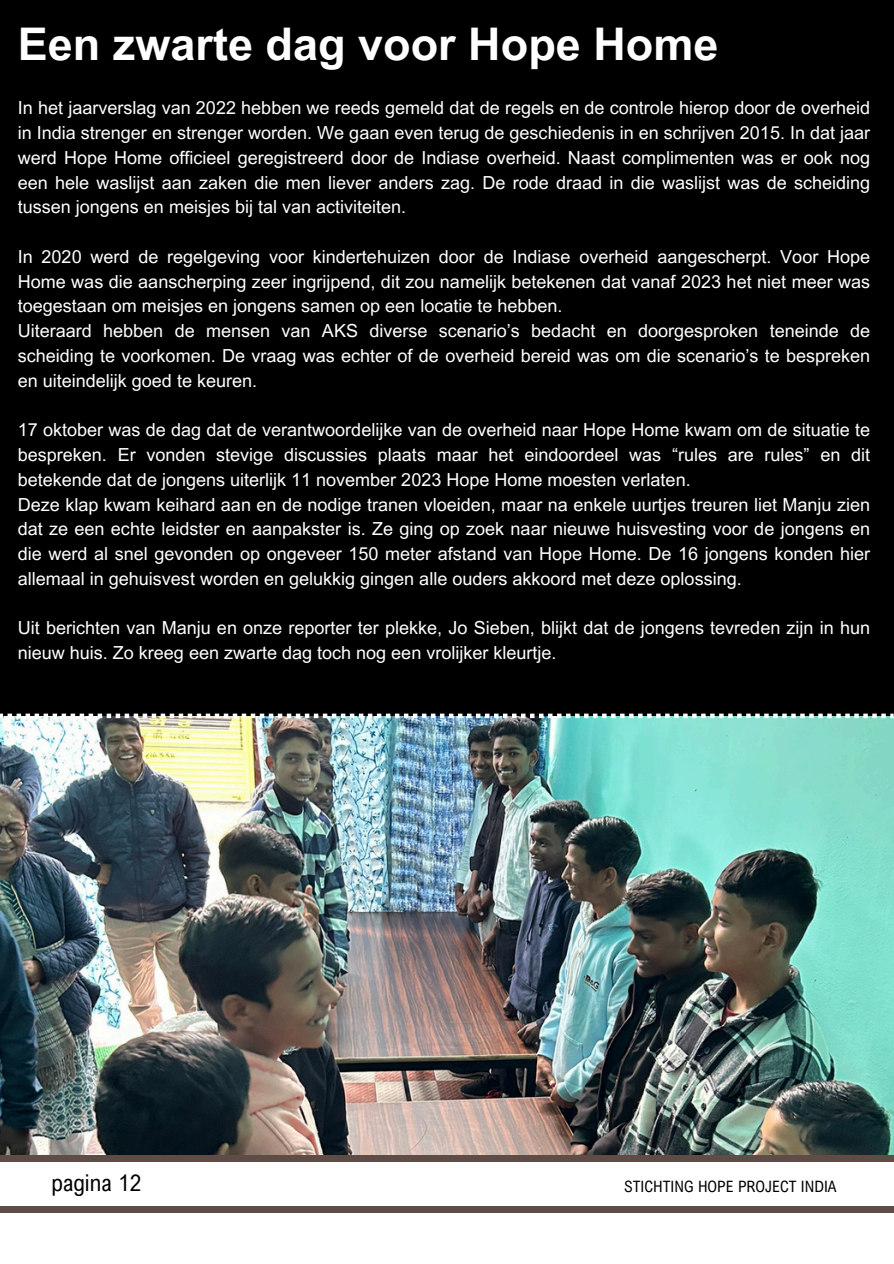
<style>
.page{position:relative;width:894px;height:1264px;background:#fff}
.page>*{position:absolute;margin:0;border:0;box-sizing:border-box;transform-origin:0 0}
.t1{font:700 45px "Arial MT Pro";color:#fff}
.t2{font:23.1px "Arial Nova Cond";color:#000}
.t3{font:18px/24.8px "Arial MT Pro";color:#fff}
.t4{font:15.6px "Arial Nova Cond";color:#000}
</style>
<div class="page">
<img style="left:0;top:718px;width:893px;height:437px">
<div style="left:0;top:1155px;width:893px;height:5px;background:#5d4d46"></div>
<div style="left:0;top:1206px;width:893px;height:6px;background:#5d4d46"></div>
<div style="left:0;top:0;width:893px;height:716px;background:#000"></div>
<svg style="left:0;top:713px;width:893px;height:5px"></svg>
<h3 class="t1" style="left:18px;top:27px;width:702px">Een zwarte dag voor Hope Home</h3>
<h3 class="t3" style="left:18px;top:98px;width:853px;text-align:justify">In het jaarverslag van 2022 hebben we reeds gemeld dat de regels en de controle hierop door de overheid in India strenger en strenger worden. We gaan even terug de geschiedenis in en schrijven 2015. In dat jaar werd Hope Home officieel geregistreerd door de Indiase overheid. Naast complimenten was er ook nog een hele waslijst aan zaken die men liever anders zag. De rode draad in die waslijst was de scheiding tussen jongens en meisjes bij tal van activiteiten.</h3>
<h3 class="t3" style="left:18px;top:246px;width:853px">In 2020 werd de regelgeving voor kindertehuizen door de Indiase overheid aangescherpt. Voor Hope Home was die aanscherping zeer ingrijpend, dit zou namelijk betekenen dat vanaf 2023 het niet meer was toegestaan om meisjes en jongens samen op een locatie te hebben.<br>Uiteraard hebben de mensen van AKS diverse scenario’s bedacht en doorgesproken teneinde de scheiding te voorkomen. De vraag was echter of de overheid bereid was om die scenario’s te bespreken en uiteindelijk goed te keuren.</h3>
<p class="t3" style="left:18px;top:420px;width:853px">17 oktober was de dag dat de verantwoordelijke van de overheid naar Hope Home kwam om de situatie te bespreken. Er vonden stevige discussies plaats maar het eindoordeel was “rules are rules” en dit betekende dat de jongens uiterlijk 11 november 2023 Hope Home moesten verlaten.<br>Deze klap kwam keihard aan en de nodige tranen vloeiden, maar na enkele uurtjes treuren liet Manju zien dat ze een echte leidster en aanpakster is. Ze ging op zoek naar nieuwe huisvesting voor de jongens en die werd al snel gevonden op ongeveer 150 meter afstand van Hope Home. De 16 jongens konden hier allemaal in gehuisvest worden en gelukkig gingen alle ouders akkoord met deze oplossing.</p>
<h2 class="t3" style="left:18px;top:618px;width:853px">Uit berichten van Manju en onze reporter ter plekke, Jo Sieben, blijkt dat de jongens tevreden zijn in hun nieuw huis. Zo kreeg een zwarte dag toch nog een vrolijker kleurtje.</h2>
<h1 class="t2" style="left:51px;top:1167px;width:91px">pagina 12</h1>
<h3 class="t4" style="left:624px;top:1176px;width:214px">STICHTING HOPE PROJECT INDIA</h3>
</div>
